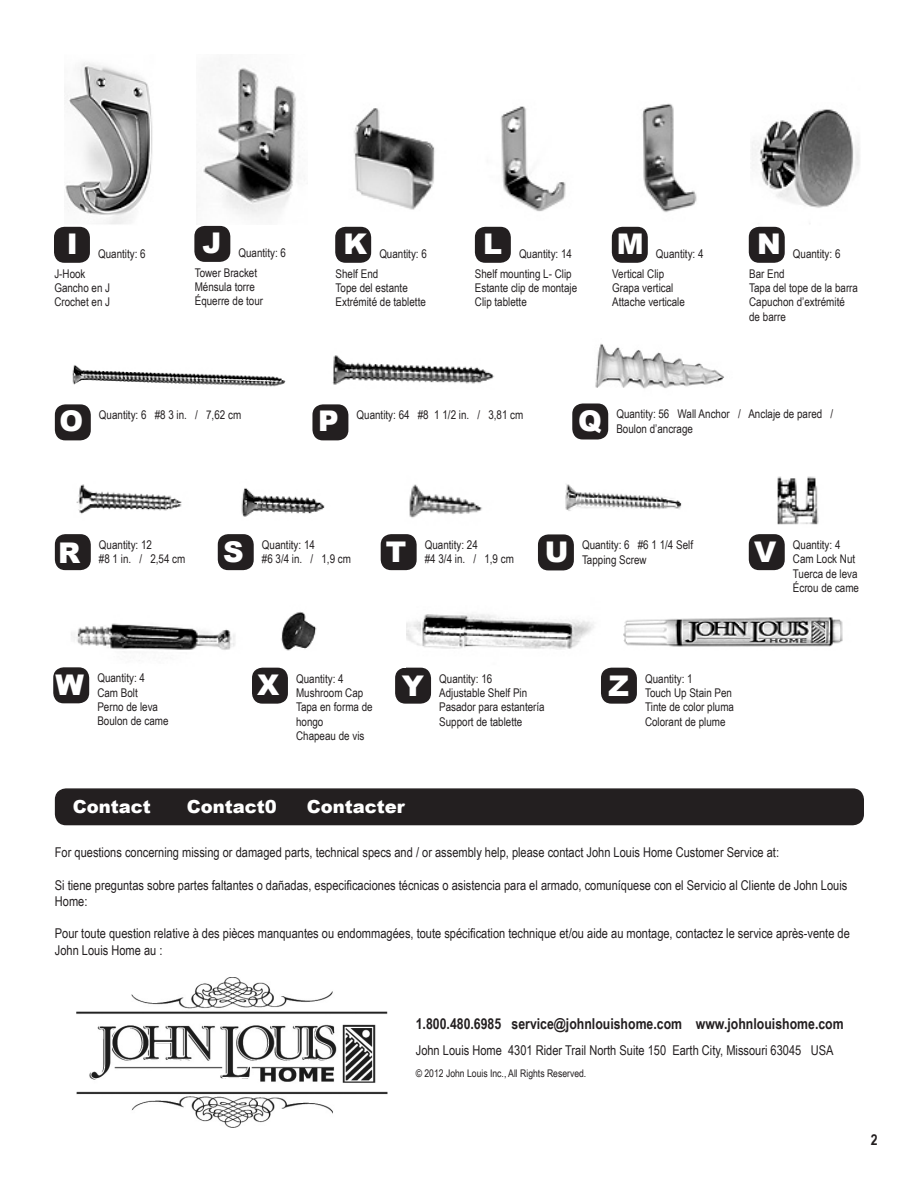
<style>
.page{position:relative;width:918px;height:1188px;background:#fff}
.page>*{position:absolute;margin:0;border:0;box-sizing:border-box;transform-origin:0 0}
.t1{font:900 28.5px "Arial";color:#fff}
.t2{font:900 18px "Arial";color:#fff}
.t3{font:700 15px "Arial Narrow";color:#231f20}
.t4{font:13.5px/16.2px "Arial Narrow";color:#231f20}
.t5{font:12px/14.4px "Arial Narrow";color:#231f20}
.t6{font:10.5px "Arial Narrow";color:#231f20}
</style>
<div class="page">
<img style="left:565px;top:484px;width:117px;height:27px">
<div style="left:538px;top:534px;width:36px;height:36px;background:#231f20;border-radius:10px"></div>
<img style="left:777px;top:476px;width:42px;height:49px">
<div style="left:749px;top:534px;width:36px;height:36px;background:#231f20;border-radius:10px"></div>
<img style="left:71px;top:623px;width:164px;height:27px">
<div style="left:53px;top:667px;width:36px;height:36px;background:#231f20;border-radius:10px"></div>
<img style="left:406px;top:614px;width:437px;height:54px">
<div style="left:395px;top:668px;width:36px;height:36px;background:#231f20;border-radius:10px"></div>
<div style="left:601px;top:668px;width:36px;height:36px;background:#231f20;border-radius:10px"></div>
<img style="left:64px;top:62px;width:89px;height:162px">
<div style="left:54px;top:227px;width:36px;height:36px;background:#231f20;border-radius:10px"></div>
<img style="left:500px;top:106px;width:66px;height:106px">
<div style="left:475px;top:227px;width:36px;height:36px;background:#231f20;border-radius:10px"></div>
<img style="left:751px;top:109px;width:109px;height:115px">
<div style="left:749px;top:227px;width:36px;height:36px;background:#231f20;border-radius:10px"></div>
<img style="left:621px;top:103px;width:76px;height:124px">
<div style="left:612px;top:227px;width:36px;height:36px;background:#231f20;border-radius:10px"></div>
<img style="left:260px;top:611px;width:57px;height:57px">
<div style="left:252px;top:668px;width:36px;height:36px;background:#231f20;border-radius:10px"></div>
<img style="left:241px;top:488px;width:84px;height:29px">
<div style="left:218px;top:534px;width:36px;height:36px;background:#231f20;border-radius:10px"></div>
<img style="left:409px;top:484px;width:73px;height:34px">
<div style="left:381px;top:534px;width:36px;height:36px;background:#231f20;border-radius:10px"></div>
<img style="left:332px;top:355px;width:162px;height:30px">
<div style="left:312px;top:404px;width:36px;height:36px;background:#231f20;border-radius:10px"></div>
<img style="left:580px;top:343px;width:144px;height:61px">
<div style="left:572px;top:404px;width:36px;height:36px;background:#231f20;border-radius:10px"></div>
<img style="left:72px;top:365px;width:214px;height:22px">
<div style="left:55px;top:404px;width:36px;height:36px;background:#231f20;border-radius:10px"></div>
<img style="left:354px;top:108px;width:81px;height:102px">
<div style="left:335px;top:227px;width:36px;height:36px;background:#231f20;border-radius:10px"></div>
<img style="left:203px;top:65px;width:97px;height:152px">
<div style="left:194px;top:226px;width:36px;height:36px;background:#231f20;border-radius:10px"></div>
<img style="left:76px;top:484px;width:106px;height:30px">
<div style="left:55px;top:534px;width:36px;height:36px;background:#231f20;border-radius:10px"></div>
<div style="left:56px;top:789px;width:807px;height:36px;background:#231f20;border-radius:10px"></div>
<div style="left:55px;top:788px;width:809px;height:37px;border:2px solid #231f20;border-radius:10px"></div>
<img style="left:77px;top:977px;width:311px;height:150px">
<p class="t1" style="left:67px;top:223px;width:13px">I</p>
<p class="t5" style="left:98px;top:246px;width:49px">Quantity: 6</p>
<p class="t5" style="left:54px;top:266px;width:33px">J-Hook</p>
<p class="t5" style="left:54px;top:280px;width:57px">Gancho en J</p>
<p class="t5" style="left:54px;top:294px;width:57px">Crochet en J</p>
<p class="t1" style="left:203px;top:222px;width:21px">J</p>
<p class="t5" style="left:238px;top:245px;width:49px">Quantity: 6</p>
<p class="t5" style="left:195px;top:265px;width:64px">Tower Bracket</p>
<p class="t5" style="left:195px;top:279px;width:62px">Ménsula torre</p>
<p class="t5" style="left:195px;top:294px;width:70px">Équerre de tour</p>
<p class="t1" style="left:343px;top:223px;width:25px">K</p>
<p class="t5" style="left:379px;top:246px;width:49px">Quantity: 6</p>
<p class="t5" style="left:336px;top:266px;width:44px">Shelf End</p>
<p class="t5" style="left:336px;top:280px;width:74px">Tope del estante</p>
<p class="t5" style="left:336px;top:294px;width:92px">Extrémité de tablette</p>
<p class="t1" style="left:483px;top:223px;width:21px">L</p>
<p class="t5" style="left:519px;top:246px;width:55px">Quantity: 14</p>
<p class="t5" style="left:475px;top:266px;width:98px">Shelf mounting L- Clip</p>
<p class="t5" style="left:475px;top:280px;width:104px">Estante clip de montaje</p>
<p class="t5" style="left:475px;top:294px;width:53px">Clip tablette</p>
<p class="t1" style="left:617px;top:223px;width:28px">M</p>
<p class="t5" style="left:656px;top:246px;width:49px">Quantity: 4</p>
<p class="t5" style="left:612px;top:266px;width:53px">Vertical Clip</p>
<p class="t5" style="left:612px;top:280px;width:63px">Grapa vertical</p>
<p class="t5" style="left:612px;top:294px;width:74px">Attache verticale</p>
<p class="t1" style="left:757px;top:223px;width:25px">N</p>
<p class="t5" style="left:793px;top:246px;width:49px">Quantity: 6</p>
<p class="t5" style="left:749px;top:266px;width:37px">Bar End</p>
<p class="t5" style="left:749px;top:280px;width:110px">Tapa del tope de la barra</p>
<p class="t5" style="left:749px;top:294px;width:97px">Capuchon d’extrémité de barre</p>
<p class="t1" style="left:318px;top:400px;width:22px">P</p>
<p class="t5" style="left:616px;top:406px;width:218px">Quantity: 56 Wall Anchor / Anclaje de pared /</p>
<p class="t1" style="left:60px;top:400px;width:25px">O</p>
<p class="t1" style="left:578px;top:400px;width:25px">Q</p>
<p class="t5" style="left:99px;top:407px;width:144px">Quantity: 6 #8 3 in. / 7,62 cm</p>
<p class="t5" style="left:357px;top:407px;width:168px">Quantity: 64 #8 1 1/2 in. / 3,81 cm</p>
<p class="t5" style="left:616px;top:421px;width:78px">Boulon d’ancrage</p>
<p class="t5" style="left:99px;top:537px;width:55px">Quantity: 12</p>
<p class="t1" style="left:58px;top:532px;width:24px">R</p>
<p class="t5" style="left:99px;top:552px;width:88px">#8 1 in. / 2,54 cm</p>
<p class="t1" style="left:223px;top:531px;width:22px">S</p>
<p class="t5" style="left:262px;top:537px;width:55px">Quantity: 14</p>
<p class="t5" style="left:262px;top:552px;width:91px">#6 3/4 in. / 1,9 cm</p>
<p class="t1" style="left:386px;top:531px;width:22px">T</p>
<p class="t5" style="left:425px;top:537px;width:55px">Quantity: 24</p>
<p class="t5" style="left:425px;top:552px;width:91px">#4 3/4 in. / 1,9 cm</p>
<p class="t1" style="left:545px;top:531px;width:25px">U</p>
<p class="t5" style="left:582px;top:537px;width:113px">Quantity: 6 #6 1 1/4 Self</p>
<p class="t5" style="left:582px;top:552px;width:66px">Tapping Screw</p>
<p class="t1" style="left:754px;top:531px;width:24px">V</p>
<p class="t5" style="left:793px;top:537px;width:64px">Quantity: 4<br>Cam Lock Nut</p>
<p class="t5" style="left:793px;top:566px;width:66px">Tuerca de leva</p>
<p class="t5" style="left:793px;top:580px;width:68px">Écrou de came</p>
<p class="t1" style="left:56px;top:664px;width:30px">W</p>
<p class="t5" style="left:97px;top:670px;width:49px">Quantity: 4</p>
<p class="t5" style="left:97px;top:685px;width:42px">Cam Bolt</p>
<p class="t5" style="left:97px;top:699px;width:62px">Perno de leva</p>
<p class="t5" style="left:97px;top:714px;width:73px">Boulon de came</p>
<p class="t1" style="left:257px;top:664px;width:24px">X</p>
<p class="t5" style="left:296px;top:671px;width:49px">Quantity: 4</p>
<p class="t5" style="left:296px;top:685px;width:69px">Mushroom Cap</p>
<p class="t5" style="left:296px;top:699px;width:78px">Tapa en forma de hongo</p>
<p class="t5" style="left:296px;top:728px;width:70px">Chapeau de vis</p>
<p class="t1" style="left:402px;top:665px;width:24px">Y</p>
<p class="t5" style="left:439px;top:671px;width:55px">Quantity: 16</p>
<p class="t5" style="left:439px;top:685px;width:90px">Adjustable Shelf Pin</p>
<p class="t5" style="left:439px;top:699px;width:107px">Pasador para estantería</p>
<p class="t5" style="left:439px;top:714px;width:85px">Support de tablette</p>
<p class="t1" style="left:608px;top:665px;width:22px">Z</p>
<p class="t5" style="left:645px;top:671px;width:49px">Quantity: 1</p>
<p class="t5" style="left:645px;top:685px;width:88px">Touch Up Stain Pen</p>
<p class="t5" style="left:645px;top:699px;width:90px">Tinte de color pluma</p>
<p class="t5" style="left:645px;top:714px;width:82px">Colorant de plume</p>
<p class="t2" style="left:73px;top:794px;width:80px">Contact</p>
<p class="t2" style="left:187px;top:794px;width:92px">Contact0</p>
<p class="t2" style="left:307px;top:794px;width:100px">Contacter</p>
<p class="t4" style="left:55px;top:844px;width:726px">For questions concerning missing or damaged parts, technical specs and / or assembly help, please contact John Louis Home Customer Service at:</p>
<p class="t4" style="left:55px;top:876px;width:794px">Si tiene preguntas sobre partes faltantes o dañadas, especificaciones técnicas o asistencia para el armado, comuníquese con el Servicio al Cliente de John Louis<br>Home:</p>
<p class="t4" style="left:55px;top:925px;width:797px">Pour toute question relative à des pièces manquantes ou endommagées, toute spécification technique et/ou aide au montage, contactez le service après-vente de<br>John Louis Home au :</p>
<p class="t3" style="left:416px;top:1013px;width:429px">1.800.480.6985 service@johnlouishome.com www.johnlouishome.com</p>
<p class="t4" style="left:416px;top:1041px;width:419px">John Louis Home 4301 Rider Trail North Suite 150 Earth City, Missouri 63045 USA</p>
<p class="t6" style="left:416px;top:1066px;width:172px">© 2012 John Louis Inc., All Rights Reserved.</p>
<p class="t3" style="left:871px;top:1128px;width:8px">2</p>
</div>
